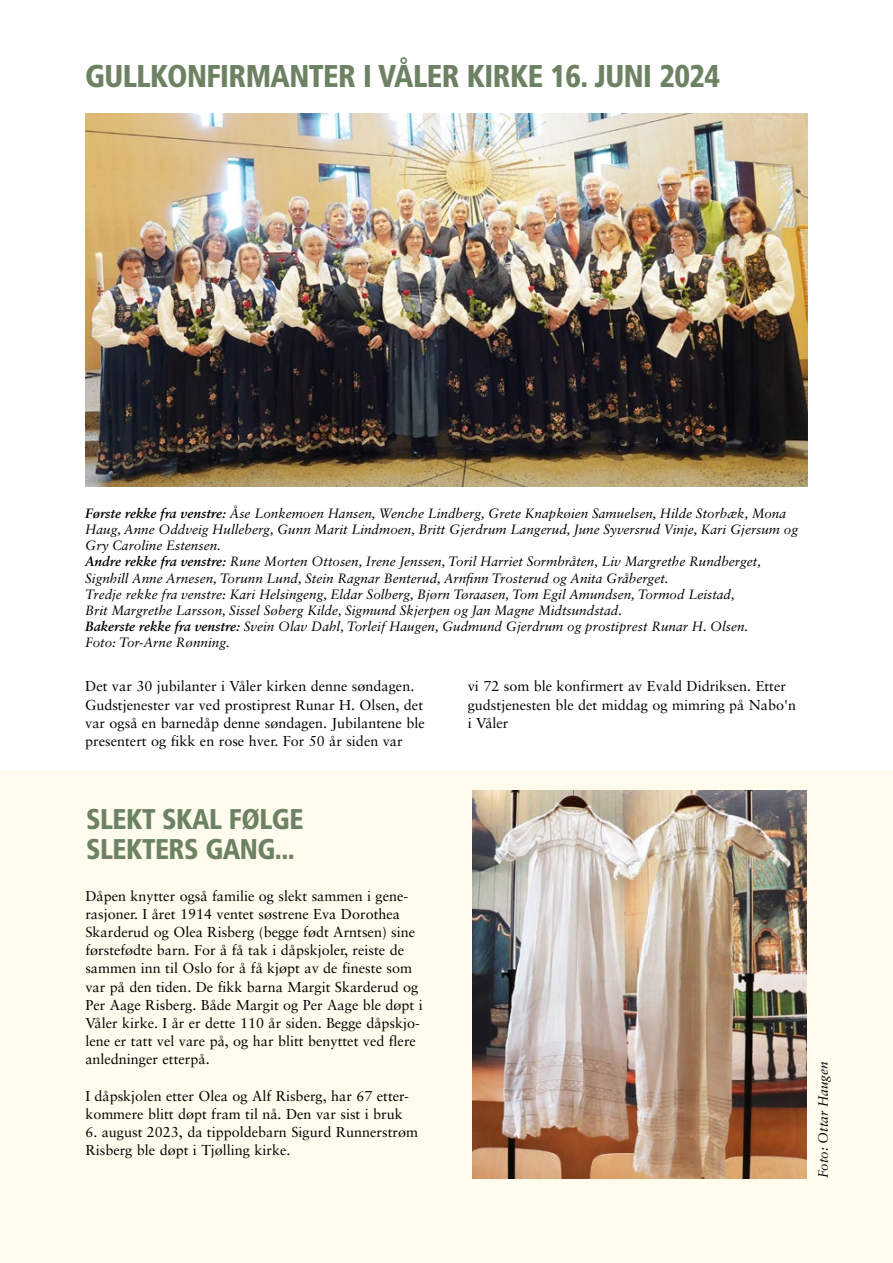
<style>
.page{position:relative;width:893px;height:1263px;background:#fff}
.page>*{position:absolute;margin:0;border:0;box-sizing:border-box;transform-origin:0 0}
.t1{font:900 condensed 31.5px "Frutiger LT Std";letter-spacing:-.02em;color:#6d8263;scale:.95 1}
.t2{font:900 condensed 28.5px/30px "Frutiger LT Std";letter-spacing:-.02em;color:#6d8263;scale:.95 1}
.t3{font:14.4px/18.1px "Sabon LT Pro";color:#000}
.t4{font:italic 13.5px/16.2px "Sabon LT Std";color:#000}
.s1{font-weight:700}
</style>
<div class="page">
<div style="left:0;top:772px;width:893px;height:491px;background:#fffbed"></div>
<img style="left:86px;top:114px;width:722px;height:372px">
<img style="left:472px;top:791px;width:334px;height:387px">
<h1 class="t1" style="left:85px;top:58px;width:670px">GULLKONFIRMANTER I VÅLER KIRKE 16. JUNI 2024</h1>
<p class="t4" style="left:85px;top:505px;width:714px"><span class="s1">Første rekke fra venstre:</span> Åse Lonkemoen Hansen, Wenche Lindberg, Grete Knapkøien Samuelsen, Hilde Storbæk, Mona Haug, Anne Oddveig Hulleberg, Gunn Marit Lindmoen, Britt Gjerdrum Langerud, June Syversrud Vinje, Kari Gjersum og Gry Caroline Estensen.<br><span class="s1">Andre rekke fra venstre:</span> Rune Morten Ottosen, Irene Jenssen, Toril Harriet Sormbråten, Liv Margrethe Rundberget, Signhill Anne Arnesen, Torunn Lund, Stein Ragnar Benterud, Arnfinn Trosterud og Anita Gråberget.<br>Tredje rekke fra venstre: Kari Helsingeng, Eldar Solberg, Bjørn Tøraasen, Tom Egil Amundsen, Tormod Leistad,<br>Brit Margrethe Larsson, Sissel Søberg Kilde, Sigmund Skjerpen og Jan Magne Midtsundstad.<br><span class="s1">Bakerste rekke fra venstre:</span> Svein Olav Dahl, Torleif Haugen, Gudmund Gjerdrum og prostiprest Runar H. Olsen.<br>Foto: Tor-Arne Rønning.</p>
<p class="t3" style="left:85px;top:677px;width:341px">Det var 30 jubilanter i Våler kirken denne søndagen.<br>Gudstjenester var ved prostiprest Runar H. Olsen, det var også en barnedåp denne søndagen. Jubilantene ble presentert og fikk en rose hver. For 50 år siden var</p>
<p class="t3" style="left:468px;top:677px;width:330px">vi 72 som ble konfirmert av Evald Didriksen. Etter gudstjenesten ble det middag og mimring på Nabo'n i Våler</p>
<h2 class="t2" style="left:86px;top:804px;width:230px">SLEKT SKAL FØLGE<br>SLEKTERS GANG...</h2>
<p class="t3" style="left:85px;top:886px;width:339px">Dåpen knytter også familie og slekt sammen i gene&shy;rasjoner. I året 1914 ventet søstrene Eva Dorothea Skarderud og Olea Risberg (begge født Arntsen) sine førstefødte barn. For å få tak i dåpskjoler, reiste de sammen inn til Oslo for å få kjøpt av de fineste som var på den tiden. De fikk barna Margit Skarderud og Per Aage Risberg. Både Margit og Per Aage ble døpt i Våler kirke. I år er dette 110 år siden. Begge dåpskjo&shy;lene er tatt vel vare på, og har blitt benyttet ved flere anledninger etterpå.</p>
<p class="t3" style="left:85px;top:1086px;width:325px">I dåpskjolen etter Olea og Alf Risberg, har 67 etter&shy;kommere blitt døpt fram til nå. Den var sist i bruk</p>
<p class="t3" style="left:85px;top:1122px;width:334px">6. august 2023, da tippoldebarn Sigurd Runnerstrøm<br>Risberg ble døpt i Tjølling kirke.</p>
<p class="t4" style="left:815px;top:1178px;width:119px;rotate:-90deg">Foto: Ottar Haugen</p>
</div>
